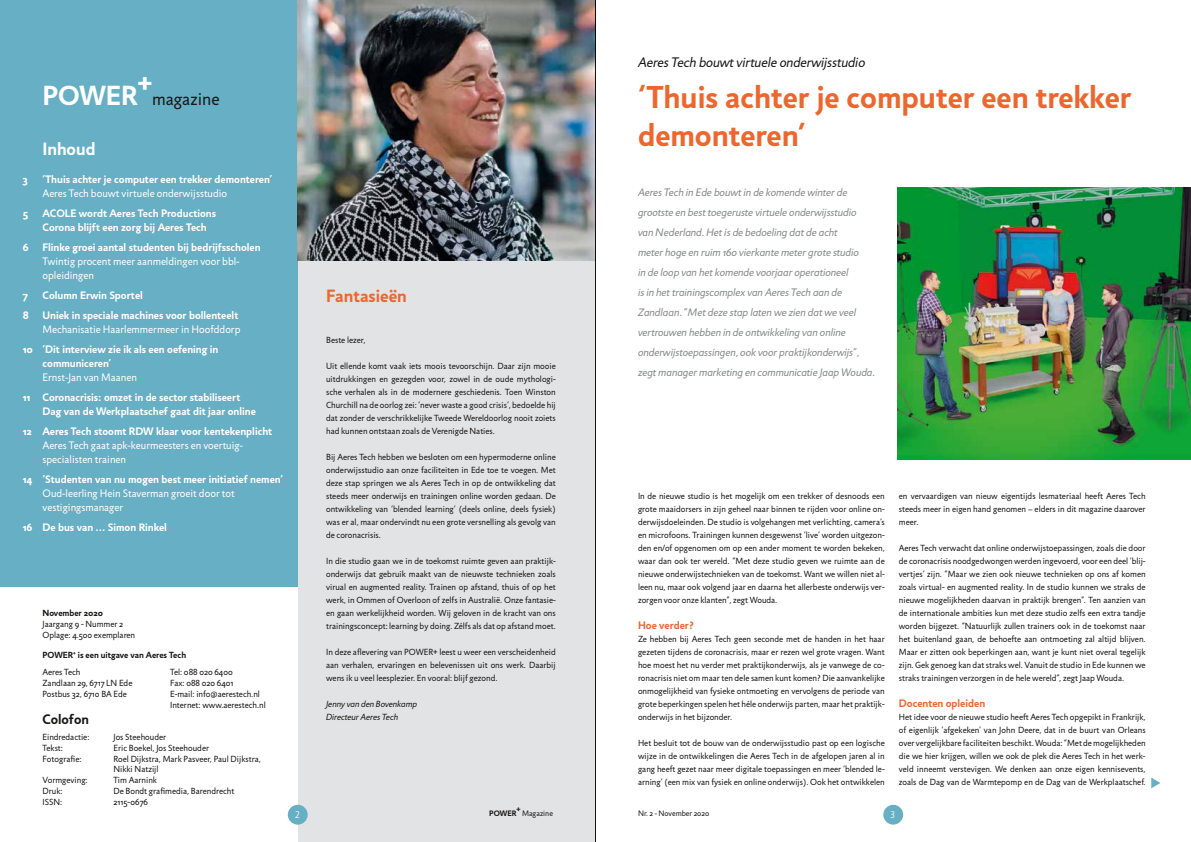
<style>
.page{position:relative;width:1191px;height:842px;background:#fff}
.page>*{position:absolute;margin:0;border:0;box-sizing:border-box;transform-origin:0 0}
.t1{font:700 32px/38.4px "Jigsaw";color:#ec6730}
.t2{font:18px "Jigsaw";color:#1a1817}
.t3{font:700 18px "Jigsaw";color:#ec6730}
.t4{font:700 18px "Jigsaw";color:#fff}
.t5{font:italic 14px "Jigsaw";color:#1a1817}
.t6{font:700 14px "Jigsaw";color:#1a1817}
.t7{font:700 11px/14px "Jigsaw";color:#fff}
.t8{font:italic 11px/20px "Jigsaw";color:#868889}
.t9{font:11px/14px "Jigsaw";color:#fff}
.t10{font:700 11px "Jigsaw";color:#ec6730}
.t11{font:300 10px "Jigsaw";color:#fff}
.t12{font:9px/13px "Jigsaw";color:#1a1817;text-align:justify}
.t13{font:700 9px "Jigsaw";color:#1a1817}
.t14{font:italic 9px/13px "Jigsaw";color:#1a1817}
.t15{font:8px "Jigsaw";color:#1a1817}
.t16{font:700 8px "Jigsaw";color:#1a1817}
.s1{font-weight:700;font-size:28px;color:#fff}
</style>
<div class="page">
<div style="left:298px;top:0;width:297px;height:842px;background:#e2e3e4"></div>
<div style="left:0;top:0;width:298px;height:587px;background:#66afc4"></div>
<img style="left:298px;top:0;width:297px;height:261px">
<svg style="left:1151px;top:777px;width:9px;height:11px"></svg>
<img style="left:897px;top:188px;width:294px;height:272px">
<div style="left:288px;top:805px;width:20px;height:20px;background:#66afc4;border-radius:50%"></div>
<div style="left:883px;top:805px;width:20px;height:20px;background:#66afc4;border-radius:50%"></div>
<hr style="left:595px;top:0;width:1px;height:842px;background:#1a1817">
<h2 class="t2" style="left:43px;top:88px;width:178px"><span class="s1">POWER</span><sup>+</sup>magazine</h2>
<h2 class="t4" style="left:43px;top:137px;width:55px">Inhoud</h2>
<p class="t7" style="left:23px;top:172px;width:6px">3</p>
<p class="t7" style="left:43px;top:172px;width:231px">‘Thuis achter je computer een trekker demonteren’</p>
<p class="t9" style="left:43px;top:186px;width:186px">Aeres Tech bouwt virtuele onderwijsstudio</p>
<p class="t7" style="left:23px;top:206px;width:7px">5</p>
<p class="t7" style="left:43px;top:206px;width:175px">ACOLE wordt Aeres Tech Productions<br>Corona blijft een zorg bij Aeres Tech</p>
<p class="t7" style="left:23px;top:240px;width:7px">6</p>
<p class="t7" style="left:43px;top:240px;width:220px">Flinke groei aantal studenten bij bedrijfsscholen</p>
<p class="t9" style="left:43px;top:254px;width:198px">Twintig procent meer aanmeldingen voor bbl&shy;opleidingen</p>
<p class="t7" style="left:23px;top:288px;width:7px">7</p>
<p class="t7" style="left:23px;top:285px;width:217px;line-height:20px;text-indent:20px">Column Erwin Sportel<br>8 Uniek in speciale machines voor bollenteelt</p>
<p class="t9" style="left:43px;top:322px;width:199px">Mechanisatie Haarlemmermeer in Hoofddorp</p>
<p class="t7" style="left:43px;top:342px;width:177px;text-indent:-20px">10 ‘Dit interview zie ik als een oefening in communiceren’</p>
<p class="t9" style="left:43px;top:370px;width:96px">Ernst-Jan van Maanen</p>
<p class="t7" style="left:43px;top:390px;width:215px;text-indent:-20px">11 Coronacrisis: omzet in de sector stabiliseert<br>Dag van de Werkplaatschef gaat dit jaar online</p>
<p class="t7" style="left:23px;top:424px;width:251px">12 Aeres Tech stoomt RDW klaar voor kentekenplicht</p>
<p class="t9" style="left:43px;top:438px;width:202px">Aeres Tech gaat apk-keurmeesters en voertuig&shy;specialisten trainen</p>
<p class="t7" style="left:23px;top:472px;width:262px">14 ‘Studenten van nu mogen best meer initiatief nemen’</p>
<p class="t9" style="left:43px;top:486px;width:194px">Oud-leerling Hein Staverman groeit door tot vestigingsmanager</p>
<p class="t7" style="left:23px;top:520px;width:146px">16 De bus van ... Simon Rinkel</p>
<p class="t13" style="left:43px;top:607px;width:62px">November 2020</p>
<p class="t12" style="left:43px;top:618px;width:94px;line-height:10.8px">Jaargang 9 - Nummer 2<br>Oplage: 4.500 exemplaren</p>
<p class="t13" style="left:43px;top:650px;width:145px">POWER<sup>+</sup> is een uitgave van Aeres Tech</p>
<p class="t12" style="left:43px;top:667px;width:91px;line-height:10.8px;text-align:left">Aeres Tech<br>Zandlaan 29, 6717 LN Ede<br>Postbus 32, 6710 BA Ede</p>
<p class="t12" style="left:170px;top:667px;width:97px;line-height:10.8px;text-align:left">Tel: 088 020 6400<br>Fax: 088 020 6401<br>E-mail: info@aerestech.nl<br>Internet: www.aerestech.nl</p>
<h3 class="t6" style="left:43px;top:711px;width:48px">Colofon</h3>
<p class="t12" style="left:43px;top:730px;width:48px">Eindredactie:</p>
<p class="t12" style="left:113px;top:730px;width:54px">Jos Steehouder</p>
<p class="t12" style="left:43px;top:741px;width:22px">Tekst:</p>
<p class="t12" style="left:113px;top:741px;width:97px">Eric Boekel, Jos Steehouder</p>
<p class="t12" style="left:43px;top:752px;width:40px">Fotografie:</p>
<p class="t12" style="left:113px;top:753px;width:149px;line-height:10.8px">Roel Dijkstra, Mark Pasveer, Paul Dijkstra,<br>Nikki Natzijl</p>
<p class="t12" style="left:43px;top:774px;width:47px">Vormgeving:</p>
<p class="t12" style="left:113px;top:774px;width:45px">Tim Aarnink</p>
<p class="t12" style="left:43px;top:784px;width:22px">Druk:</p>
<p class="t12" style="left:113px;top:784px;width:122px">De Bondt grafimedia, Barendrecht</p>
<p class="t12" style="left:43px;top:795px;width:21px">ISSN:</p>
<p class="t12" style="left:113px;top:795px;width:36px">2115-0676</p>
<h3 class="t5" style="left:638px;top:54px;width:229px">Aeres Tech bouwt virtuele onderwijsstudio</h3>
<h2 class="t3" style="left:326px;top:285px;width:82px">Fantasieën</h2>
<p class="t12" style="left:326px;top:333px;width:41px">Beste lezer,</p>
<p class="t12" style="left:326px;top:359px;width:231px">Uit ellende komt vaak iets moois tevoorschijn. Daar zijn mooie uitdrukkingen en gezegden voor, zowel in de oude mythologi&shy;sche verhalen als in de modernere geschiedenis. Toen Winston Churchill na de oorlog zei: ‘never waste a good crisis’, bedoelde hij dat zonder de verschrikkelijke Tweede Wereldoorlog nooit zoiets had kunnen ontstaan zoals de Verenigde Naties.</p>
<p class="t12" style="left:326px;top:450px;width:231px">Bij Aeres Tech hebben we besloten om een hypermoderne online onderwijsstudio aan onze faciliteiten in Ede toe te voegen. Met deze stap springen we als Aeres Tech in op de ontwikkeling dat steeds meer onderwijs en trainingen online worden gedaan. De ontwikkeling van ‘blended learning’ (deels online, deels fysiek) was er al, maar ondervindt nu een grote versnelling als gevolg van de coronacrisis.</p>
<p class="t12" style="left:326px;top:554px;width:231px">In die studio gaan we in de toekomst ruimte geven aan praktijk&shy;onderwijs dat gebruik maakt van de nieuwste technieken zoals virual en augmented reality. Trainen op afstand, thuis of op het werk, in Ommen of Overloon of zelfs in Australië. Onze fantasie&shy;ën gaan werkelijkheid worden. Wij geloven in de kracht van ons trainingsconcept: learning by doing. Zélfs als dat op afstand moet.</p>
<p class="t12" style="left:326px;top:645px;width:231px">In deze aflevering van POWER+ leest u weer een verscheidenheid aan verhalen, ervaringen en belevenissen uit ons werk. Daarbij wens ik u veel leesplezier. En vooral: blijf gezond.</p>
<p class="t14" style="left:326px;top:697px;width:92px">Jenny van den Bovenkamp<br>Directeur Aeres Tech</p>
<h1 class="t1" style="left:638px;top:77px;width:495px">‘Thuis achter je computer een trekker demonteren’</h1>
<p class="t8" style="left:638px;top:182px;width:238px">Aeres Tech in Ede bouwt in de komende winter de grootste en best toegeruste virtuele onderwijsstudio<br>van Nederland. Het is de bedoeling dat de acht<br>meter hoge en ruim 160 vierkante meter grote studio<br>in de loop van het komende voorjaar operationeel<br>is in het trainingscomplex van Aeres Tech aan de Zandlaan. “Met deze stap laten we zien dat we veel vertrouwen hebben in de ontwikkeling van online onderwijstoepassingen, ook voor praktijkonderwijs”, zegt manager marketing en communicatie Jaap Wouda.</p>
<p class="t12" style="left:638px;top:489px;width:248px">In de nieuwe studio is het mogelijk om een trekker of desnoods een grote maaidorsers in zijn geheel naar binnen te rijden voor online on&shy;derwijsdoeleinden. De studio is volgehangen met verlichting, camera’s en microfoons. Trainingen kunnen desgewenst ‘live’ worden uitgezon&shy;den en/of opgenomen om op een ander moment te worden bekeken, waar dan ook ter wereld. “Met deze studio geven we ruimte aan de nieuwe onderwijstechnieken van de toekomst. Want we willen niet al&shy;leen nu, maar ook volgend jaar en daarna het allerbeste onderwijs ver&shy;zorgen voor onze klanten”, zegt Wouda.</p>
<p class="t10" style="left:638px;top:618px;width:57px">Hoe verder?</p>
<p class="t12" style="left:638px;top:632px;width:248px">Ze hebben bij Aeres Tech geen seconde met de handen in het haar gezeten tijdens de coronacrisis, maar er rezen wel grote vragen. Want hoe moest het nu verder met praktijkonderwijs, als je vanwege de co&shy;ronacrisis niet om maar ten dele samen kunt komen? Die aanvankelijke onmogelijkheid van fysieke ontmoeting en vervolgens de periode van grote beperkingen spelen het héle onderwijs parten, maar het praktijk&shy;onderwijs in het bijzonder.</p>
<p class="t12" style="left:638px;top:736px;width:248px">Het besluit tot de bouw van de onderwijsstudio past op een logische wijze in de ontwikkelingen die Aeres Tech in de afgelopen jaren al in gang heeft gezet naar meer digitale toepassingen en meer ‘blended le&shy;arning’ (een mix van fysiek en online onderwijs). Ook het ontwikkelen</p>
<p class="t12" style="left:899px;top:489px;width:248px">en vervaardigen van nieuw eigentijds lesmateriaal heeft Aeres Tech steeds meer in eigen hand genomen – elders in dit magazine daarover meer.</p>
<p class="t12" style="left:899px;top:541px;width:248px">Aeres Tech verwacht dat online onderwijstoepassingen, zoals die door de coronacrisis noodgedwongen werden ingevoerd, voor een deel ‘blij&shy;vertjes’ zijn. “Maar we zien ook nieuwe technieken op ons af komen zoals virtual- en augmented reality. In de studio kunnen we straks de nieuwe mogelijkheden daarvan in praktijk brengen”. Ten aanzien van de internationale ambities kun met deze studio zelfs een extra tandje worden bijgezet. “Natuurlijk zullen trainers ook in de toekomst naar het buitenland gaan, de behoefte aan ontmoeting zal altijd blijven.<br>Maar er zitten ook beperkingen aan, want je kunt niet overal tegelijk zijn. Gek genoeg kan dat straks wel. Vanuit de studio in Ede kunnen we straks trainingen verzorgen in de hele wereld”, zegt Jaap Wouda.</p>
<p class="t10" style="left:899px;top:696px;width:88px">Docenten opleiden</p>
<p class="t12" style="left:899px;top:710px;width:248px">Het idee voor de nieuwe studio heeft Aeres Tech opgepikt in Frankrijk, of eigenlijk ‘afgekeken’ van John Deere, dat in de buurt van Orleans over vergelijkbare faciliteiten beschikt. Wouda: “Met de mogelijkheden die we hier krijgen, willen we ook de plek die Aeres Tech in het werk&shy;veld inneemt verstevigen. We denken aan onze eigen kennisevents, zoals de Dag van de Warmtepomp en de Dag van de Werkplaatschef.</p>
<p class="t16" style="left:516px;top:805px;width:6px">+</p>
<p class="t11" style="left:295px;top:809px;width:6px">2</p>
<p class="t15" style="left:522px;top:809px;width:32px">Magazine</p>
<p class="t15" style="left:638px;top:809px;width:73px">Nr. 2 - November 2020</p>
<p class="t11" style="left:890px;top:809px;width:6px">3</p>
<p class="t16" style="left:489px;top:809px;width:29px">POWER</p>
</div>
